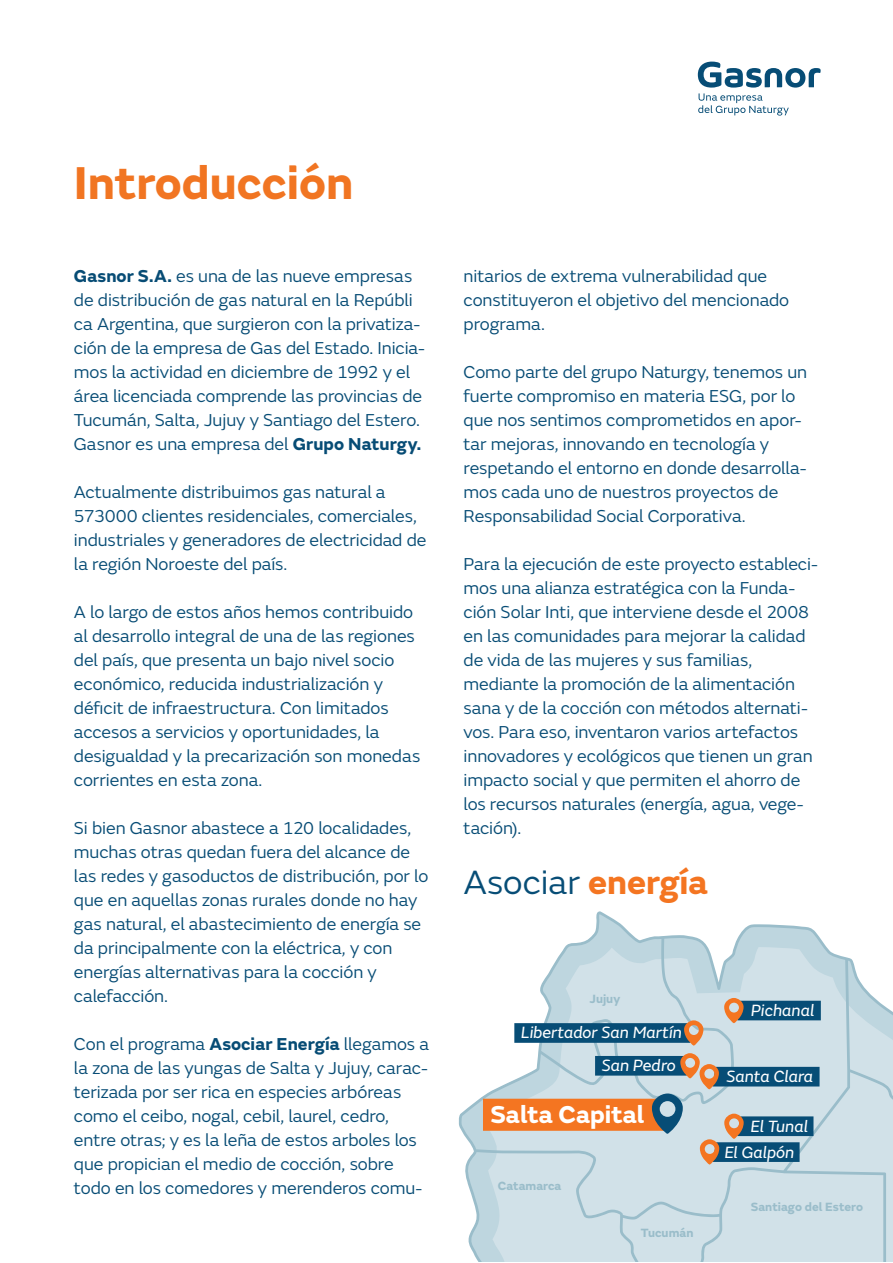
<style>
.page{position:relative;width:893px;height:1263px;background:#fff}
.page>*{position:absolute;margin:0;border:0;box-sizing:border-box;transform-origin:0 0}
.t1{font:700 48px "FS Emeric";color:#f17522}
.t2{font:35.1px "FS Emeric";color:#074d76}
.t3{font:700 25.5px "FS Emeric";color:#fff}
.t4{font:18px/24px "FS Emeric";letter-spacing:-.005em;color:#074c75}
.t5{font:italic 16.95px/25.3px "FS Emeric";color:#fff}
.t6{font:700 12.45px "FS Emeric";color:#9abdca}
.s1{font-weight:700}
.s2{font-weight:700;color:#f47521}
</style>
<div class="page">
<svg style="left:698px;top:62px;width:123px;height:54px"></svg>
<svg style="left:458px;top:911px;width:435px;height:350px;fill:#d1e1e8"></svg>
<svg style="left:514px;top:1020px;width:189px;height:25px;background:#42718b"></svg>
<svg style="left:724px;top:998px;width:97px;height:25px;background:#537688"></svg>
<svg style="left:483px;top:1053px;width:336px;height:111px;background:#aeb0ad"></svg>
<h1 class="t1" style="left:74px;top:145px;width:281px">Introducción</h1>
<p class="t4" style="left:74px;top:263px;width:353px"><span class="s1">Gasnor S.A.</span> es una de las nueve empresas de distribución de gas natural en la Repúbli ca Argentina, que surgieron con la privatiza&shy;ción de la empresa de Gas del Estado. Inicia&shy;mos la actividad en diciembre de 1992 y el área licenciada comprende las provincias de Tucumán, Salta, Jujuy y Santiago del Estero.<br>Gasnor es una empresa del <span class="s1">Grupo Naturgy.</span></p>
<p class="t4" style="left:74px;top:479px;width:354px">Actualmente distribuimos gas natural a 573000 clientes residenciales, comerciales, industriales y generadores de electricidad de la región Noroeste del país.</p>
<p class="t4" style="left:74px;top:599px;width:348px">A lo largo de estos años hemos contribuido al desarrollo integral de una de las regiones del país, que presenta un bajo nivel socio económico, reducida industrialización y déficit de infraestructura. Con limitados accesos a servicios y oportunidades, la desigualdad y la precarización son monedas corrientes en esta zona.</p>
<p class="t4" style="left:74px;top:815px;width:356px">Si bien Gasnor abastece a 120 localidades, muchas otras quedan fuera del alcance de las redes y gasoductos de distribución, por lo que en aquellas zonas rurales donde no hay gas natural, el abastecimiento de energía se da principalmente con la eléctrica, y con energías alternativas para la cocción y calefacción.</p>
<p class="t4" style="left:74px;top:1031px;width:357px">Con el programa <span class="s1">Asociar Energía</span> llegamos a la zona de las yungas de Salta y Jujuy, carac&shy;terizada por ser rica en especies arbóreas como el ceibo, nogal, cebil, laurel, cedro, entre otras; y es la leña de estos arboles los que propician el medio de cocción, sobre todo en los comedores y merenderos comu-</p>
<p class="t4" style="left:464px;top:263px;width:327px">nitarios de extrema vulnerabilidad que constituyeron el objetivo del mencionado programa.</p>
<p class="t4" style="left:464px;top:359px;width:345px">Como parte del grupo Naturgy, tenemos un fuerte compromiso en materia ESG, por lo que nos sentimos comprometidos en apor&shy;tar mejoras, innovando en tecnología y respetando el entorno en donde desarrolla&shy;mos cada uno de nuestros proyectos de Responsabilidad Social Corporativa.</p>
<p class="t4" style="left:464px;top:551px;width:356px">Para la ejecución de este proyecto estableci&shy;mos una alianza estratégica con la Funda&shy;ción Solar Inti, que interviene desde el 2008 en las comunidades para mejorar la calidad de vida de las mujeres y sus familias, mediante la promoción de la alimentación sana y de la cocción con métodos alternati&shy;vos. Para eso, inventaron varios artefactos innovadores y ecológicos que tienen un gran impacto social y que permiten el ahorro de los recursos naturales (energía, agua, vege&shy;tación).</p>
<h2 class="t2" style="left:464px;top:858px;width:246px">Asociar <span class="s2">energía</span></h2>
<p class="t6" style="left:590px;top:989px;width:32px">Jujuy</p>
<p class="t5" style="left:521px;top:1019px;width:163px">Libertador San Martín</p>
<p class="t5" style="left:601px;top:1052px;width:76px">San Pedro</p>
<h3 class="t3" style="left:490px;top:1094px;width:155px">Salta Capital</h3>
<p class="t6" style="left:498px;top:1175px;width:65px">Catamarca</p>
<p class="t6" style="left:641px;top:1222px;width:54px">Tucumán</p>
<p class="t5" style="left:751px;top:997px;width:65px">Pichanal</p>
<p class="t5" style="left:726px;top:1063px;width:89px">Santa Clara</p>
<p class="t5" style="left:724px;top:1113px;width:85px;text-indent:26px">El Tunal<br>El Galpón</p>
<p class="t6" style="left:751px;top:1197px;width:114px">Santiago del Estero</p>
</div>
